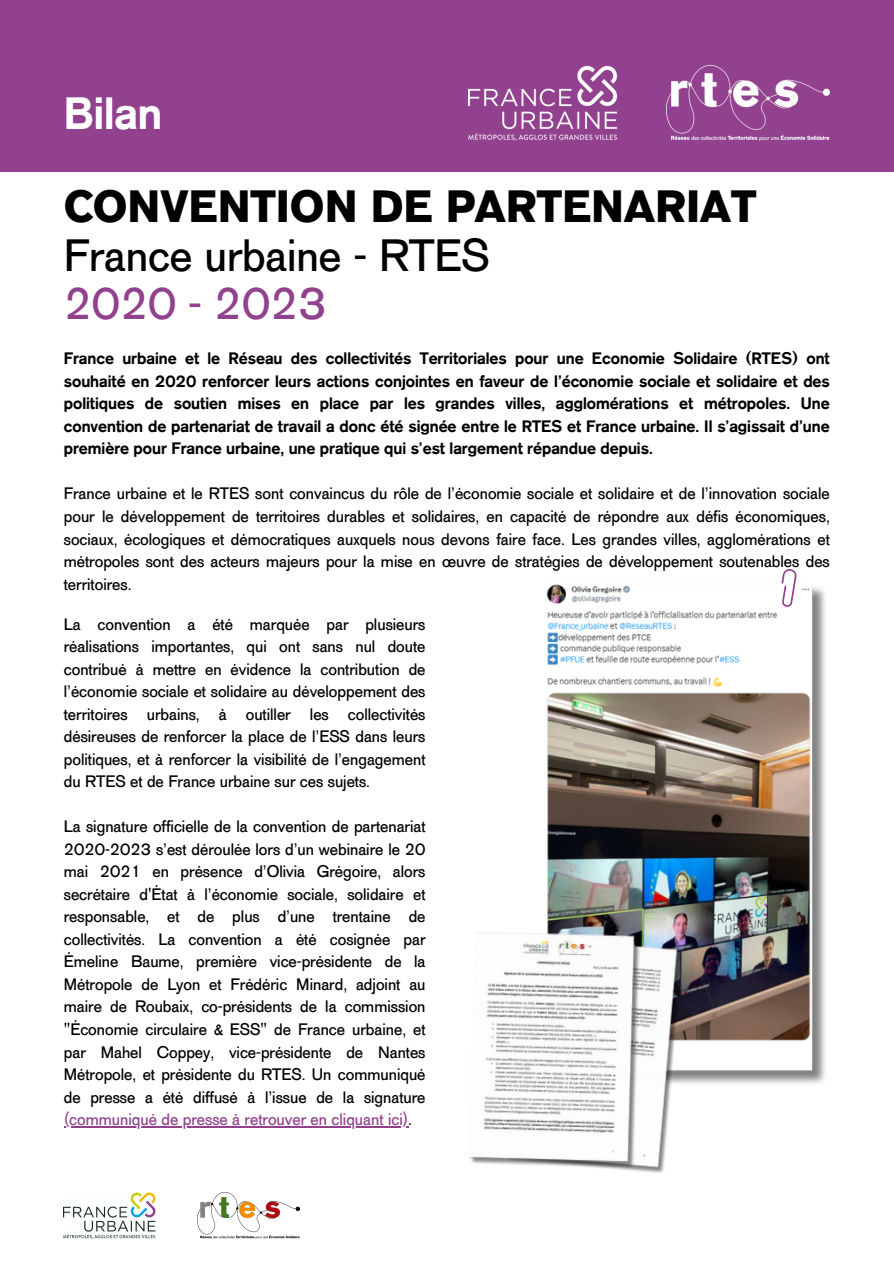
<style>
.page{position:relative;width:894px;height:1264px;background:#fff}
.page>*{position:absolute;margin:0;border:0;box-sizing:border-box;transform-origin:0 0}
.t1{font:700 45px "AG Old Face";color:#000}
.t2{font:45px "AG Old Face";color:#000}
.t3{font:45px "AG Old Face";color:#91418e}
.t4{font:500 45px "AG Old Face";color:#fff}
.t5{font:16.5px/22.5px "AG Old Face";color:#000;text-align:justify}
.t6{font:500 16.5px/22.5px "AG Old Face";color:#000;text-align:justify}
.t7{font:16.5px "AG Old Face";color:#91418e}
.s1{color:#000}
</style>
<div class="page">
<div style="left:0;top:0;width:893px;height:172px;background:#91418e"></div>
<img style="left:198px;top:1192px;width:101px;height:46px">
<img style="left:64px;top:1192px;width:91px;height:46px">
<img style="left:468px;top:65px;width:149px;height:76px">
<img style="left:666px;top:65px;width:163px;height:76px">
<img style="left:546px;top:573px;width:279px;height:511px">
<svg style="left:781px;top:569px;width:14px;height:38px"></svg>
<img style="left:643px;top:934px;width:42px;height:239px">
<img style="left:469px;top:929px;width:174px;height:243px">
<hr style="left:64px;top:1126px;width:344px;height:1px;background:#91418e">
<p class="t4" style="left:64px;top:95px;width:100px">Bilan</p>
<h1 class="t1" style="left:64px;top:188px;width:694px">CONVENTION DE PARTENARIAT</h1>
<h1 class="t2" style="left:64px;top:237px;width:427px">France urbaine - RTES</h1>
<p class="t3" style="left:64px;top:285px;width:264px">2020 - 2023</p>
<p class="t6" style="left:64px;top:348px;width:767px">France urbaine et le Réseau des collectivités Territoriales pour une Economie Solidaire (RTES) ont souhaité en 2020 renforcer leurs actions conjointes en faveur de l’économie sociale et solidaire et des politiques de soutien mises en place par les grandes villes, agglomérations et métropoles. Une convention de partenariat de travail a donc été signée entre le RTES et France urbaine. Il s’agissait d’une première pour France urbaine, une pratique qui s’est largement répandue depuis.</p>
<p class="t5" style="left:64px;top:483px;width:767px">France urbaine et le RTES sont convaincus du rôle de l’économie sociale et solidaire et de l’innovation sociale pour le développement de territoires durables et solidaires, en capacité de répondre aux défis économiques, sociaux, écologiques et démocratiques auxquels nous devons faire face. Les grandes villes, agglomérations et métropoles sont des acteurs majeurs pour la mise en œuvre de stratégies de développement soutenables des territoires.</p>
<h4 class="t5" style="left:64px;top:613px;width:363px">La convention a été marquée par plusieurs réalisations importantes, qui ont sans nul doute contribué à mettre en évidence la contribution de l’économie sociale et solidaire au développement des territoires urbains, à outiller les collectivités désireuses de renforcer la place de l’ESS dans leurs politiques, et à renforcer la visibilité de l’engagement du RTES et de France urbaine sur ces sujets.</h4>
<p class="t5" style="left:64px;top:816px;width:363px">La signature officielle de la convention de partenariat 2020-2023 s’est déroulée lors d’un webinaire le 20 mai 2021 en présence d’Olivia Grégoire, alors secrétaire d'État à l’économie sociale, solidaire et responsable, et de plus d’une trentaine de collectivités. La convention a été cosignée par Émeline Baume, première vice-présidente de la Métropole de Lyon et Frédéric Minard, adjoint au maire de Roubaix, co-présidents de la commission "Économie circulaire &amp; ESS" de France urbaine, et par Mahel Coppey, vice-présidente de Nantes Métropole, et présidente du RTES. Un communiqué de presse a été diffusé à l’issue de la signature</p>
<p class="t7" style="left:64px;top:1112px;width:349px">(communiqué de presse à retrouver en cliquant ici)<span class="s1">.</span></p>
</div>
